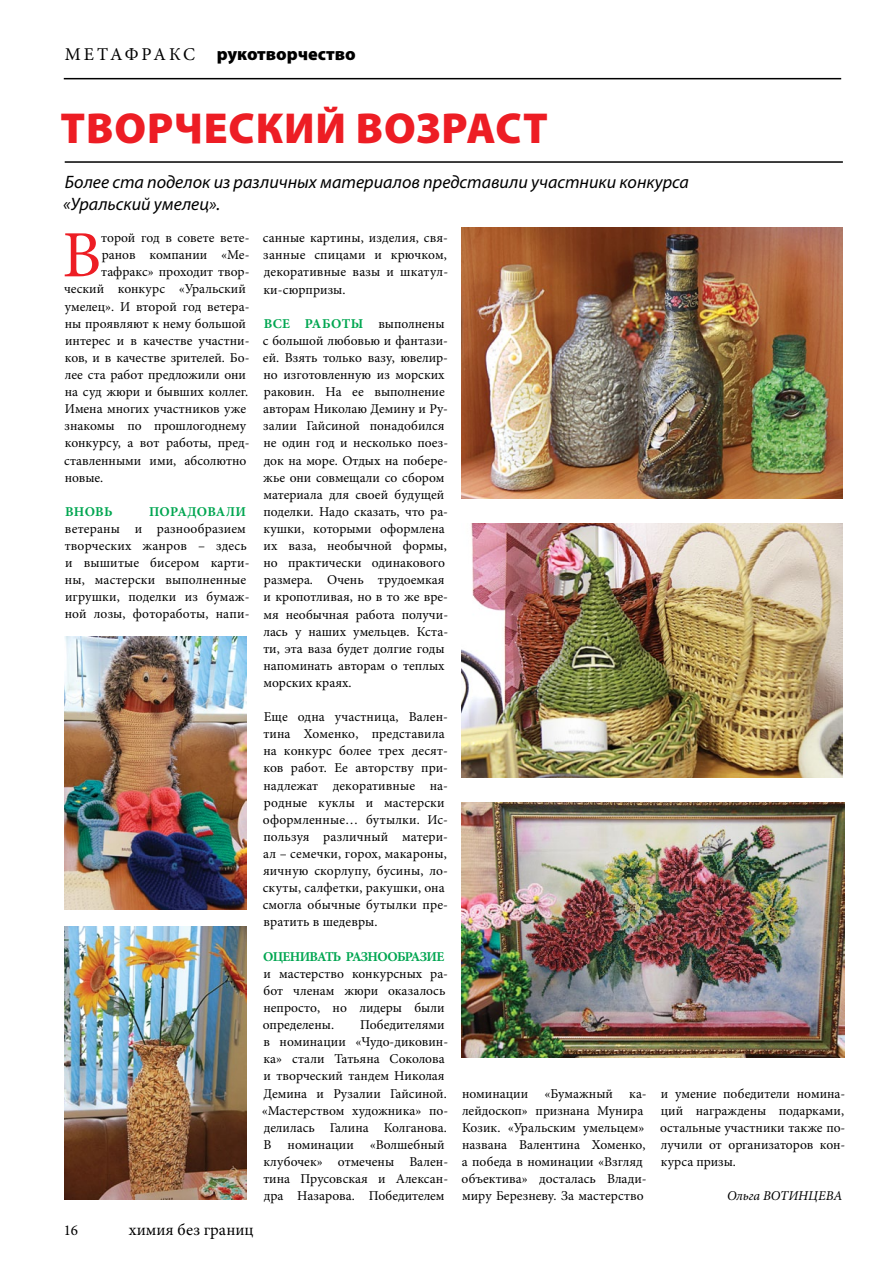
<style>
.page{position:relative;width:893px;height:1263px;background:#fff}
.page>*{position:absolute;margin:0;border:0;box-sizing:border-box;transform-origin:0 0}
.t1{font:66.15px "Minion Pro";color:#ed1d24}
.t2{font:900 43.5px "Myriad Pro";letter-spacing:.02em;color:#ed1d24}
.t3{font:italic 18px/21.6px "Myriad Pro";color:#000}
.t4{font:900 18px "Myriad Pro";color:#000}
.t5{font:16.5px "Minion Pro";color:#000}
.t6{font:15px "Minion Pro";color:#000}
.t7{font:13.5px/17.1px "Minion Pro";color:#000}
.t8{font:700 13.5px "Minion Pro";letter-spacing:-.05em;color:#00a651}
.t9{font:italic 13.5px "Minion Pro";color:#000}
.t10{font:700 13.5px "Minion Pro";letter-spacing:.015em;color:#00a651}
.s1{font-family:"Minion Pro";font-weight:400}
.s2{font-weight:700;color:#00a651}
</style>
<div class="page">
<hr style="left:64px;top:78px;width:777px;height:1px;background:#000">
<hr style="left:65px;top:161px;width:778px;height:2px;background:#000">
<img style="left:64px;top:636px;width:182px;height:273px">
<img style="left:65px;top:926px;width:182px;height:273px">
<img style="left:462px;top:802px;width:383px;height:256px">
<img style="left:462px;top:524px;width:380px;height:253px">
<img style="left:462px;top:227px;width:380px;height:272px">
<h3 class="t4" style="left:65px;top:42px;width:292px"><span class="s1">М Е ТАФ РА КС</span> рукотворчество</h3>
<h2 class="t2" style="left:61px;top:99px;width:489px">Творческий возраст</h2>
<h3 class="t3" style="left:63px;top:171px;width:627px">Более ста поделок из различных материалов представили участники конкурса «Уральский умелец».</h3>
<h1 class="t1" style="left:62px;top:211px;width:40px">В</h1>
<p class="t7" style="left:101px;top:229px;width:150px">торой год в совете вете-</p>
<p class="t7" style="left:263px;top:229px;width:187px;text-align:justify">санные картины, изделия, свя&shy;занные спицами и крючком, декоративные вазы и шкатул&shy;ки-сюрпризы.</p>
<p class="t7" style="left:263px;top:315px;width:187px"><span class="s2">Все работы</span> выполнены с большой любовью и фантази&shy;ей. Взять только вазу, ювелир&shy;но изготовленную из морских раковин. На ее выполнение авторам Николаю Демину и Ру&shy;залии Гайсиной понадобился не один год и несколько поез&shy;док на море. Отдых на побере&shy;жье они совмещали со сбором материала для своей будущей поделки. Надо сказать, что ра&shy;кушки, которыми оформлена их ваза, необычной формы, но практически одинакового размера. Очень трудоемкая и кропотливая, но в то же вре&shy;мя необычная работа получи&shy;лась у наших умельцев. Кста&shy;ти, эта ваза будет долгие годы напоминать авторам о теплых морских краях.</p>
<p class="t7" style="left:263px;top:708px;width:187px">Еще одна участница, Вален&shy;тина Хоменко, представила на конкурс более трех десят&shy;ков работ. Ее авторству при&shy;надлежат декоративные на&shy;родные куклы и мастерски оформленные… бутылки. Ис&shy;пользуя различный матери&shy;ал – семечки, горох, макароны, яичную скорлупу, бусины, ло&shy;скуты, салфетки, ракушки, она смогла обычные бутылки пре&shy;вратить в шедевры.</p>
<p class="t8" style="left:263px;top:947px;width:183px">Оценивать разнообразие</p>
<p class="t7" style="left:263px;top:965px;width:187px">и мастерство конкурсных ра&shy;бот членам жюри оказалось непросто, но лидеры были определены.</p>
<p class="t7" style="left:102px;top:246px;width:149px">ранов компании «Ме-</p>
<p class="t7" style="left:101px;top:264px;width:150px">тафракс» проходит твор-</p>
<p class="t7" style="left:64px;top:281px;width:183px">ческий конкурс «Уральский</p>
<p class="t7" style="left:65px;top:298px;width:186px">умелец». И второй год ветера-</p>
<p class="t7" style="left:65px;top:315px;width:183px">ны проявляют к нему большой</p>
<p class="t7" style="left:65px;top:332px;width:186px">интерес и в качестве участни-</p>
<p class="t7" style="left:65px;top:349px;width:186px">ков, и в качестве зрителей. Бо-</p>
<p class="t7" style="left:65px;top:366px;width:183px">лее ста работ предложили они</p>
<p class="t7" style="left:65px;top:383px;width:185px">на суд жюри и бывших коллег.</p>
<p class="t7" style="left:65px;top:400px;width:183px">Имена многих участников уже</p>
<p class="t7" style="left:65px;top:417px;width:183px">знакомы по прошлогоднему</p>
<p class="t7" style="left:65px;top:435px;width:186px">конкурсу, а вот работы, пред-</p>
<p class="t7" style="left:64px;top:452px;width:184px">ставленными ими, абсолютно</p>
<p class="t7" style="left:65px;top:469px;width:40px">новые.</p>
<p class="t8" style="left:65px;top:502px;width:49px">Вновь</p>
<p class="t10" style="left:149px;top:502px;width:98px">порадовали</p>
<p class="t7" style="left:65px;top:520px;width:186px">ветераны и разнообразием творческих жанров – здесь и вышитые бисером карти&shy;ны, мастерски выполненные игрушки, поделки из бумаж&shy;ной лозы, фотоработы, напи-</p>
<p class="t7" style="left:262px;top:1016px;width:188px;text-indent:98px">Победителями в номинации «Чудо-диковин&shy;ка» стали Татьяна Соколова и творческий тандем Николая<br>Демина и Рузалии Гайсиной. «Мастерством художника» по&shy;делилась Галина Колганова.<br>В номинации «Волшебный клубочек» отмечены Вален&shy;тина Прусовская и Алексан&shy;дра Назарова. Победителем</p>
<p class="t7" style="left:462px;top:1085px;width:187px">номинации «Бумажный ка&shy;лейдоскоп» признана Мунира<br>Козик. «Уральским умельцем» названа Валентина Хоменко, а победа в номинации «Взгляд объектива» досталась Влади&shy;миру Березневу. За мастерство</p>
<p class="t7" style="left:660px;top:1085px;width:187px;text-align:justify">и умение победители номина&shy;ций награждены подарками, остальные участники также по&shy;лучили от организаторов кон&shy;курса призы.</p>
<p class="t9" style="left:727px;top:1187px;width:117px">Ольга ВОТИНЦЕВА</p>
<p class="t6" style="left:64px;top:1220px;width:16px">16</p>
<p class="t5" style="left:129px;top:1219px;width:126px">химия без границ</p>
</div>
